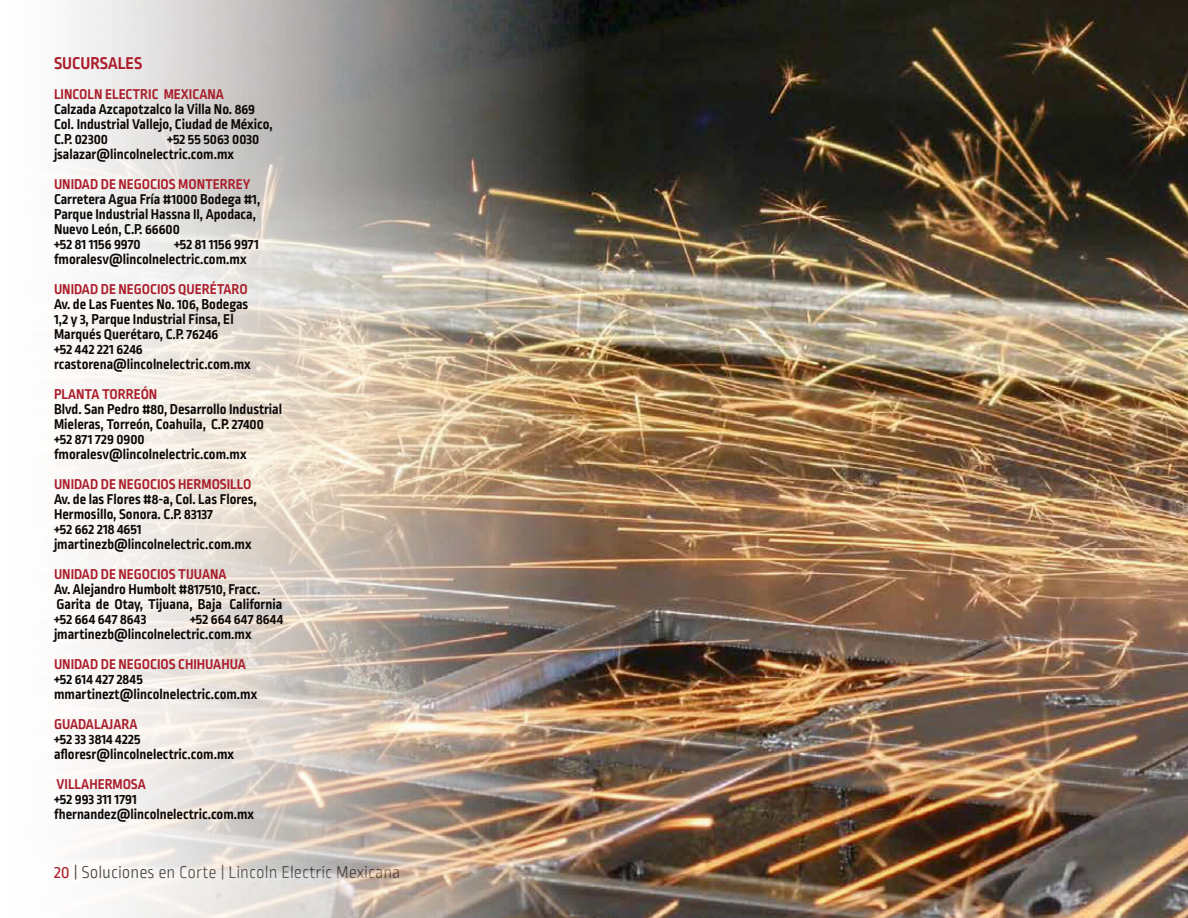
<style>
.page{position:relative;width:1188px;height:918px;background:#fff}
.page>*{position:absolute;margin:0;border:0;box-sizing:border-box;transform-origin:0 0}
.t1{font:300 18px "Ropa Sans Pro";color:#3b3532}
.t2{font:700 18px "Ropa Sans Pro";color:#ab1e2c}
.t3{font:700 15px/15px "Ropa Sans Pro";color:#0c0806}
.t4{font:700 15px "Ropa Sans Pro";color:#ab1e2c}
.s1{font-weight:400;color:#ab1e2c}
</style>
<div class="page">
<img style="left:75px;top:0;width:1113px;height:918px">
<p class="t2" style="left:54px;top:53px;width:90px">SUCURSALES</p>
<p class="t4" style="left:54px;top:86px;width:171px">LINCOLN ELECTRIC MEXICANA</p>
<p class="t3" style="left:54px;top:103px;width:203px">Calzada Azcapotzalco la Villa No. 869</p>
<p class="t3" style="left:54px;top:118px;width:220px">Col. Industrial Vallejo, Ciudad de México,</p>
<p class="t3" style="left:54px;top:133px;width:56px">C.P. 02300</p>
<p class="t3" style="left:167px;top:133px;width:94px">+52 55 5063 0030</p>
<p class="t3" style="left:54px;top:148px;width:182px">jsalazar@lincolnelectric.com.mx</p>
<p class="t4" style="left:54px;top:176px;width:198px">UNIDAD DE NEGOCIOS MONTERREY</p>
<p class="t3" style="left:54px;top:193px;width:208px">Carretera Agua Fría #1000 Bodega #1,</p>
<p class="t3" style="left:54px;top:208px;width:203px">Parque Industrial Hassna II, Apodaca,</p>
<p class="t3" style="left:54px;top:223px;width:127px">Nuevo León, C.P. 66600</p>
<p class="t3" style="left:54px;top:238px;width:88px">+52 81 1156 9970</p>
<p class="t3" style="left:174px;top:238px;width:86px">+52 81 1156 9971</p>
<p class="t3" style="left:54px;top:253px;width:194px">fmoralesv@lincolnelectric.com.mx</p>
<p class="t4" style="left:54px;top:281px;width:195px">UNIDAD DE NEGOCIOS QUERÉTARO</p>
<p class="t3" style="left:54px;top:298px;width:196px">Av. de Las Fuentes No. 106, Bodegas</p>
<p class="t3" style="left:54px;top:313px;width:181px">1,2 y 3, Parque Industrial Finsa, El</p>
<p class="t3" style="left:54px;top:328px;width:166px">Marqués Querétaro, C.P. 76246</p>
<p class="t3" style="left:54px;top:343px;width:90px">+52 442 221 6246</p>
<p class="t3" style="left:54px;top:358px;width:198px">rcastorena@lincolnelectric.com.mx</p>
<p class="t4" style="left:54px;top:386px;width:105px">PLANTA TORREÓN</p>
<p class="t3" style="left:54px;top:403px;width:230px">Blvd. San Pedro #80, Desarrollo Industrial<br>Mieleras, Torreón, Coahuila, C.P. 27400</p>
<p class="t3" style="left:54px;top:433px;width:92px">+52 871 729 0900</p>
<p class="t3" style="left:54px;top:448px;width:194px">fmoralesv@lincolnelectric.com.mx</p>
<p class="t4" style="left:54px;top:476px;width:199px">UNIDAD DE NEGOCIOS HERMOSILLO</p>
<p class="t3" style="left:54px;top:493px;width:204px">Av. de las Flores #8-a, Col. Las Flores,</p>
<p class="t3" style="left:54px;top:508px;width:160px">Hermosillo, Sonora. C.P. 83137</p>
<p class="t3" style="left:54px;top:523px;width:89px">+52 662 218 4651</p>
<p class="t3" style="left:54px;top:538px;width:199px">jmartinezb@lincolnelectric.com.mx</p>
<p class="t4" style="left:54px;top:566px;width:174px">UNIDAD DE NEGOCIOS TIJUANA</p>
<p class="t3" style="left:54px;top:583px;width:208px">Av. Alejandro Humbolt #817510, Fracc.</p>
<p class="t3" style="left:57px;top:598px;width:227px">Garita de Otay, Tijuana, Baja California</p>
<p class="t3" style="left:54px;top:613px;width:94px">+52 664 647 8643</p>
<p class="t3" style="left:190px;top:613px;width:95px">+52 664 647 8644</p>
<p class="t3" style="left:54px;top:628px;width:199px">jmartinezb@lincolnelectric.com.mx</p>
<p class="t4" style="left:54px;top:656px;width:193px">UNIDAD DE NEGOCIOS CHIHUAHUA</p>
<p class="t3" style="left:54px;top:673px;width:90px">+52 614 427 2845</p>
<p class="t3" style="left:54px;top:688px;width:205px">mmartinezt@lincolnelectric.com.mx</p>
<p class="t4" style="left:54px;top:716px;width:85px">GUADALAJARA</p>
<p class="t3" style="left:54px;top:733px;width:88px">+52 33 3814 4225</p>
<p class="t3" style="left:54px;top:748px;width:182px">afloresr@lincolnelectric.com.mx</p>
<p class="t4" style="left:56px;top:776px;width:91px">VILLAHERMOSA</p>
<p class="t3" style="left:54px;top:793px;width:84px">+52 993 311 1791</p>
<p class="t3" style="left:54px;top:808px;width:202px">fhernandez@lincolnelectric.com.mx</p>
<p class="t1" style="left:54px;top:863px;width:348px"><span class="s1">20</span> | Soluciones en Corte | Lincoln Electric Mexicana</p>
</div>
